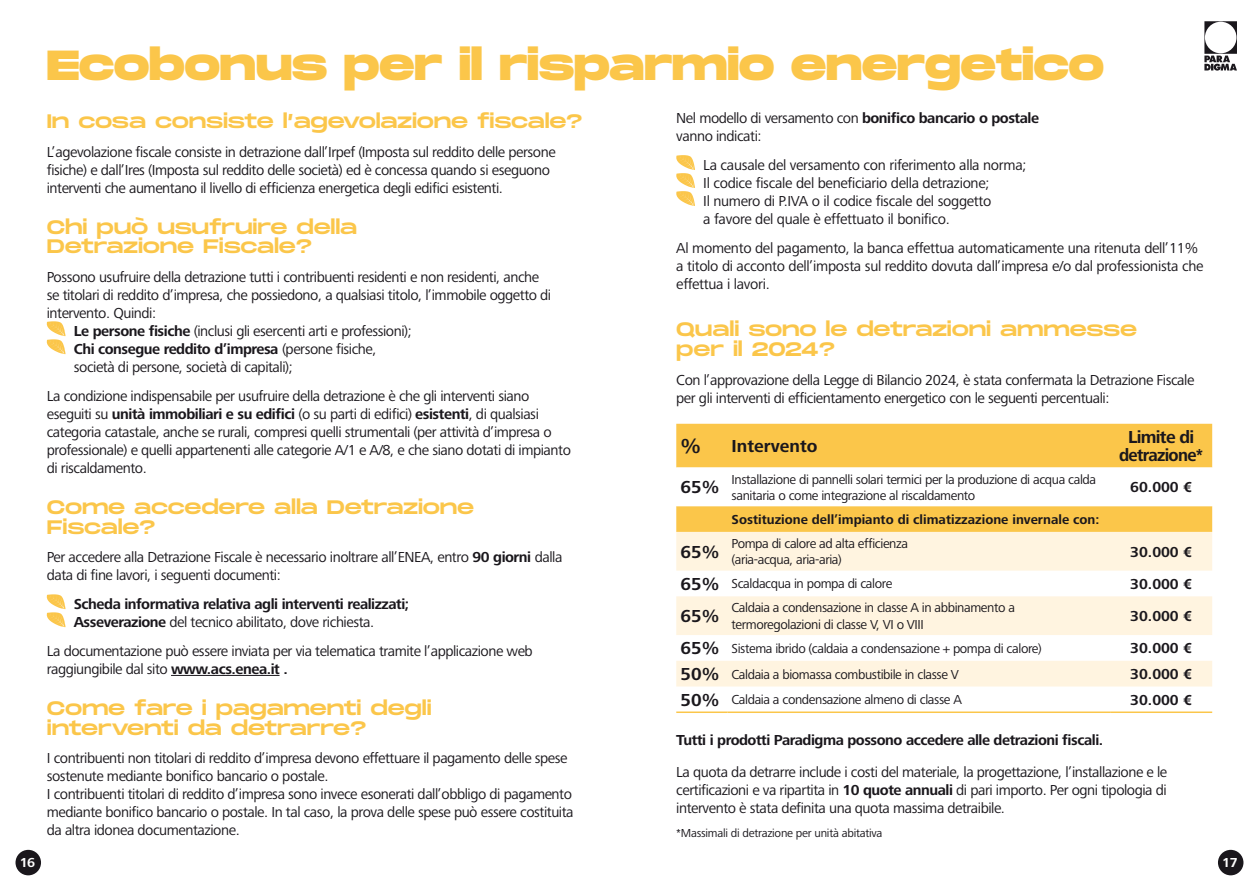
<style>
.page{position:relative;width:1259px;height:893px;background:#fff}
.page>*{position:absolute;margin:0;border:0;box-sizing:border-box;transform-origin:0 0}
.Titoli1{font:800 42px "Monument Extended";color:#fbc64a}
.t1{font:700 21px "Frutiger Next LTW1 G";color:#1a171c}
.Titoli2{font:19.5px/19.5px "Monument Extended";letter-spacing:-.01em;color:#fbc64a}
.t2{font:700 18px "Frutiger Next LTW1 G";color:#1a171c}
.t3{font:700 18px/18px "Frutiger Next LTW1 G";letter-spacing:-.04em;color:#1a171c;text-align:center}
.Testo{font:15px/18px "Frutiger Next LTW1 G";letter-spacing:-.03em;color:#1a171c}
.Testo-2{font:700 15px "Frutiger Next LTW1 G";letter-spacing:-.03em;color:#1a171c}
.t4{font:13.5px/16.2px "Frutiger Next LTW1 G";letter-spacing:-.03em;color:#1a171c}
.t5{font:700 13.5px "Frutiger Next LTW1 G";color:#1a171c}
.t6{font:700 13.5px "Frutiger Next LTW1 G";color:#fff}
.t7{font:12px "Frutiger Next LTW1 G";letter-spacing:-.02em;color:#1a171c}
.s1{font-weight:700}
.s2{font-weight:400}
</style>
<div class="page">
<svg style="left:676px;top:155px;width:19px;height:51px"></svg>
<hr style="left:171px;top:675px;width:108px;height:1px;background:#1a171c">
<svg style="left:46px;top:321px;width:20px;height:33px"></svg>
<svg style="left:46px;top:594px;width:20px;height:33px"></svg>
<div style="left:676px;top:424px;width:536px;height:43px;background:#fbc64a"></div>
<svg style="left:676px;top:467px;width:536px;height:220px"></svg>
<svg style="left:676px;top:532px;width:536px;height:154px;fill:#fff4e0"></svg>
<hr style="left:676px;top:711px;width:51px;height:2px;background:#fbc64a">
<hr style="left:727px;top:711px;width:383px;height:2px;background:#fbc64a">
<hr style="left:1110px;top:711px;width:102px;height:2px;background:#fbc64a">
<div style="left:1218px;top:850px;width:25px;height:25px;background:#1a171c;border-radius:50%"></div>
<div style="left:16px;top:850px;width:25px;height:25px;background:#1a171c;border-radius:50%"></div>
<svg style="left:1204px;top:21px;width:33px;height:50px"></svg>
<p class="Titoli1" style="left:47px;top:35px;width:1058px">Ecobonus per il risparmio energetico</p>
<p class="Titoli2" style="left:47px;top:111px;width:537px">In cosa consiste l’agevolazione fiscale?</p>
<p class="Testo" style="left:47px;top:143px;width:510px">L’agevolazione fiscale consiste in detrazione dall’Irpef (Imposta sul reddito delle persone fisiche) e dall’Ires (Imposta sul reddito delle società) ed è concessa quando si eseguono interventi che aumentano il livello di efficienza energetica degli edifici esistenti.</p>
<p class="Titoli2" style="left:47px;top:217px;width:312px">Chi può usufruire della</p>
<p class="Titoli2" style="left:47px;top:236px;width:267px">Detrazione Fiscale?</p>
<p class="Testo" style="left:47px;top:269px;width:506px">Possono usufruire della detrazione tutti i contribuenti residenti e non residenti, anche se titolari di reddito d’impresa, che possiedono, a qualsiasi titolo, l’immobile oggetto di intervento. Quindi:</p>
<p class="Testo" style="left:74px;top:323px;width:339px"><span class="s1">Le persone fisiche</span> (inclusi gli esercenti arti e professioni);</p>
<p class="Testo-2" style="left:74px;top:340px;width:304px">Chi consegue reddito d’impresa <span class="s2">(persone fisiche,</span></p>
<p class="Testo" style="left:74px;top:359px;width:221px">società di persone, società di capitali);</p>
<p class="Testo" style="left:47px;top:387px;width:526px">La condizione indispensabile per usufruire della detrazione è che gli interventi siano eseguiti su <span class="s1">unità immobiliari e su edifici</span> (o su parti di edifici) <span class="s1">esistenti</span>, di qualsiasi categoria catastale, anche se rurali, compresi quelli strumentali (per attività d’impresa o professionale) e quelli appartenenti alle categorie A/1 e A/8, e che siano dotati di impianto di riscaldamento.</p>
<p class="Titoli2" style="left:47px;top:497px;width:429px">Come accedere alla Detrazione<br>Fiscale?</p>
<p class="Testo" style="left:47px;top:549px;width:517px">Per accedere alla Detrazione Fiscale è necessario inoltrare all’ENEA, entro <span class="s1">90 giorni</span> dalla data di fine lavori, i seguenti documenti:</p>
<p class="Testo-2" style="left:74px;top:595px;width:337px">Scheda informativa relativa agli interventi realizzati;</p>
<p class="Testo" style="left:74px;top:614px;width:302px"><span class="s1">Asseverazione</span> del tecnico abilitato, dove richiesta.</p>
<p class="Testo" style="left:47px;top:642px;width:487px">La documentazione può essere inviata per via telematica tramite l’applicazione web raggiungibile dal sito <span class="s1">www.acs.enea.it .</span></p>
<p class="Titoli2" style="left:47px;top:698px;width:386px">Come fare i pagamenti degli</p>
<p class="Titoli2" style="left:47px;top:717px;width:321px">interventi da detrarre?</p>
<p class="Testo" style="left:47px;top:750px;width:522px">I contribuenti non titolari di reddito d’impresa devono effettuare il pagamento delle spese sostenute mediante bonifico bancario o postale.</p>
<p class="Testo" style="left:47px;top:786px;width:528px;text-align:justify">I contribuenti titolari di reddito d’impresa sono invece esonerati dall’obbligo di pagamento mediante bonifico bancario o postale. In tal caso, la prova delle spese può essere costituita da altra idonea documentazione.</p>
<p class="Testo" style="left:676px;top:110px;width:364px">Nel modello di versamento con <span class="s1">bonifico bancario o postale</span></p>
<p class="Testo" style="left:676px;top:128px;width:87px">vanno indicati:</p>
<p class="Testo" style="left:703px;top:156px;width:325px">La causale del versamento con riferimento alla norma;<br>Il codice fiscale del beneficiario della detrazione;<br>Il numero di P.IVA o il codice fiscale del soggetto</p>
<p class="Testo" style="left:703px;top:210px;width:248px">a favore del quale è effettuato il bonifico.</p>
<p class="Testo" style="left:676px;top:239px;width:529px">Al momento del pagamento, la banca effettua automaticamente una ritenuta dell’11% a titolo di acconto dell’imposta sul reddito dovuta dall’impresa e/o dal professionista che effettua i lavori.</p>
<p class="Titoli2" style="left:676px;top:319px;width:462px">Quali sono le detrazioni ammesse</p>
<p class="Titoli2" style="left:676px;top:339px;width:160px">per il 2024?</p>
<p class="Testo" style="left:676px;top:371px;width:520px">Con l’approvazione della Legge di Bilancio 2024, è stata confermata la Detrazione Fiscale per gli interventi di efficientamento energetico con le seguenti percentuali:</p>
<p class="t1" style="left:680px;top:434px;width:22px">%</p>
<p class="t2" style="left:731px;top:436px;width:87px">Intervento</p>
<p class="t3" style="left:1119px;top:429px;width:86px">Limite di detrazione*</p>
<p class="t2" style="left:680px;top:477px;width:40px">65%</p>
<p class="t4" style="left:731px;top:471px;width:366px">Installazione di pannelli solari termici per la produzione di acqua calda sanitaria o come integrazione al riscaldamento</p>
<p class="Testo-2" style="left:1130px;top:479px;width:63px">60.000 €</p>
<p class="t5" style="left:731px;top:512px;width:369px">Sostituzione dell’impianto di climatizzazione invernale con:</p>
<p class="t2" style="left:680px;top:541px;width:40px">65%</p>
<p class="t4" style="left:731px;top:536px;width:178px">Pompa di calore ad alta efficienza</p>
<p class="t4" style="left:731px;top:552px;width:112px">(aria-acqua, aria-aria)</p>
<p class="Testo-2" style="left:1130px;top:543px;width:63px">30.000 €</p>
<p class="t2" style="left:680px;top:574px;width:40px">65%</p>
<p class="t4" style="left:731px;top:576px;width:162px">Scaldacqua in pompa di calore</p>
<p class="Testo-2" style="left:1130px;top:575px;width:63px">30.000 €</p>
<p class="t2" style="left:680px;top:606px;width:40px">65%</p>
<p class="t4" style="left:731px;top:600px;width:285px">Caldaia a condensazione in classe A in abbinamento a termoregolazioni di classe V, VI o VIII</p>
<p class="Testo-2" style="left:1130px;top:607px;width:63px">30.000 €</p>
<p class="t2" style="left:680px;top:638px;width:40px">65%</p>
<p class="t4" style="left:731px;top:641px;width:312px">Sistema ibrido (caldaia a condensazione + pompa di calore)</p>
<p class="Testo-2" style="left:1130px;top:640px;width:63px">30.000 €</p>
<p class="t2" style="left:680px;top:664px;width:40px">50%</p>
<p class="t4" style="left:731px;top:666px;width:229px">Caldaia a biomassa combustibile in classe V</p>
<p class="Testo-2" style="left:1130px;top:665px;width:63px">30.000 €</p>
<p class="t2" style="left:680px;top:690px;width:40px">50%</p>
<p class="t4" style="left:731px;top:692px;width:232px">Caldaia a condensazione almeno di classe A</p>
<p class="Testo-2" style="left:1130px;top:691px;width:63px">30.000 €</p>
<p class="Testo-2" style="left:676px;top:731px;width:428px">Tutti i prodotti Paradigma possono accedere alle detrazioni fiscali.</p>
<p class="Testo" style="left:676px;top:764px;width:492px;text-align:justify">La quota da detrarre include i costi del materiale, la progettazione, l’installazione e le certificazioni e va ripartita in <span class="s1">10 quote annuali</span> di pari importo. Per ogni tipologia di intervento è stata definita una quota massima detraibile.</p>
<p class="t7" style="left:676px;top:826px;width:208px">*Massimali di detrazione per unità abitativa</p>
<p class="t6" style="left:20px;top:855px;width:17px">16</p>
<p class="t6" style="left:1222px;top:855px;width:17px">17</p>
</div>
